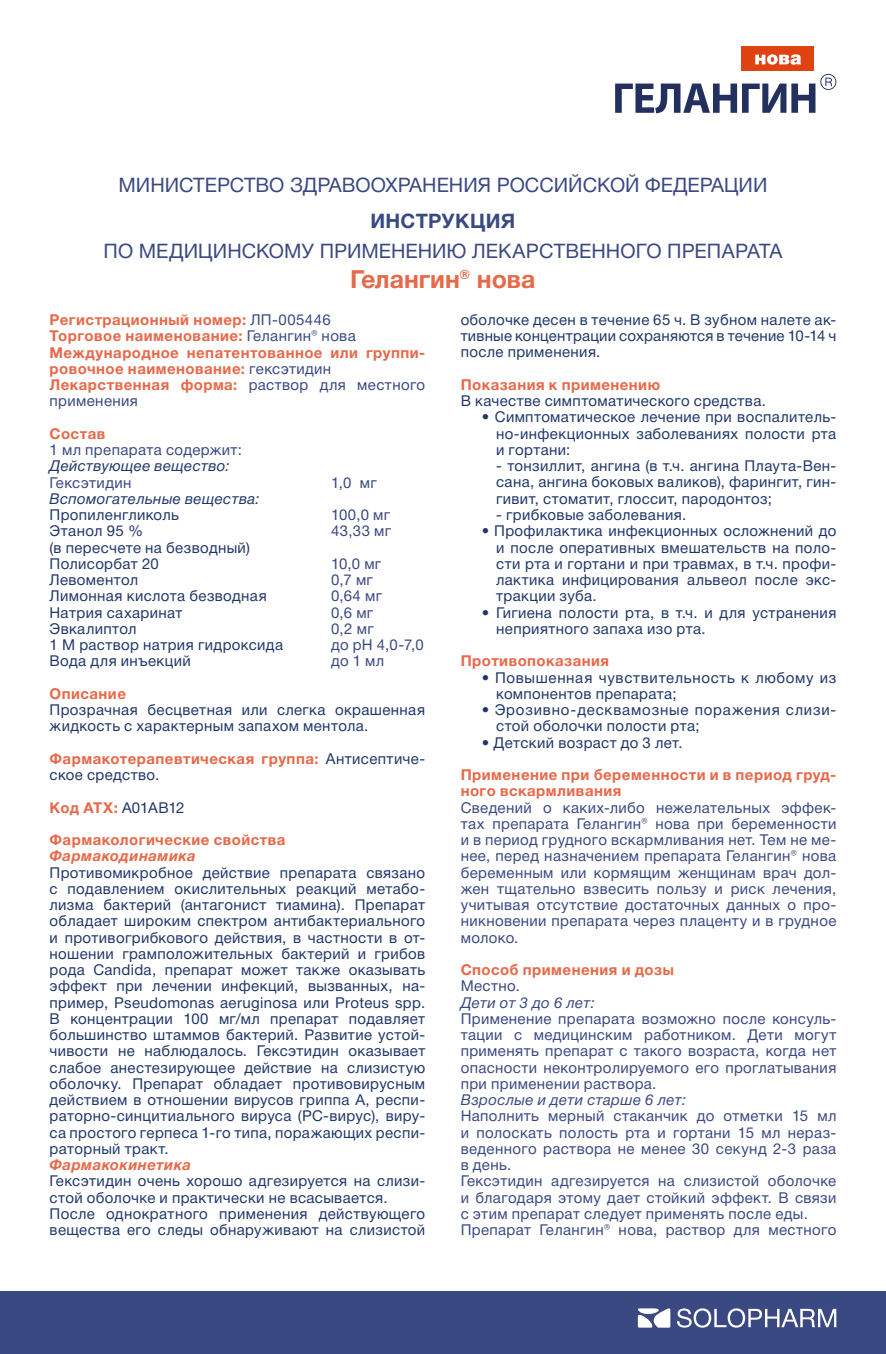
<style>
.page{position:relative;width:886px;height:1354px;background:#fff}
.page>*{position:absolute;margin:0;border:0;box-sizing:border-box;transform-origin:0 0}
.t1{font:700 25px "Helvetica Neue Cyr";color:#e66949}
.t2{font:20px "Helvetica Neue Cyr";color:#3a4982}
.t3{font:700 20px "Helvetica Neue Cyr";letter-spacing:.015em;color:#3a4982}
.t4{font:15px/16.2px "Helvetica Neue Cyr";letter-spacing:.025em;color:#1f3769;text-align:justify}
.t5{font:15px/16.2px "Helvetica Neue Cyr";letter-spacing:.025em;color:#3a4982}
.t6{font:700 15px/16.2px "Helvetica Neue Cyr";letter-spacing:.03em;color:#e66949}
.t7{font:15px/16.2px "Helvetica Neue Cyr";letter-spacing:.055em;color:#1f3769}
.t8{font:15px/16.2px "Helvetica Neue Cyr";letter-spacing:.045em;color:#1f3769}
.t9{font:italic 15px "Helvetica Neue Cyr";letter-spacing:.025em;color:#1f3769}
.t10{font:italic 15px "Helvetica Neue Cyr";letter-spacing:.025em;color:#3a4982}
.t11{font:italic 700 15px "Helvetica Neue Cyr";letter-spacing:.025em;color:#e66949}
.s1{font-weight:400;color:#3a4982}
.s2{font-weight:400;color:#1f3769}
</style>
<div class="page">
<div style="left:0;top:1291px;width:886px;height:63px;background:#3a4982"></div>
<svg style="left:638px;top:1308px;width:32px;height:19px"></svg>
<svg style="left:677px;top:1308px;width:159px;height:19px"></svg>
<svg style="left:615px;top:74px;width:221px;height:39px"></svg>
<div style="left:742px;top:46px;width:72px;height:24px;background:#e04312"></div>
<svg style="left:755px;top:54px;width:46px;height:11px"></svg>
<h2 class="t2" style="left:118px;top:174px;width:650px">МИНИСТЕРСТВО ЗДРАВООХРАНЕНИЯ РОССИЙСКОЙ ФЕДЕРАЦИИ</h2>
<h2 class="t3" style="left:371px;top:209px;width:146px">ИНСТРУКЦИЯ</h2>
<h2 class="t2" style="left:104px;top:240px;width:680px">ПО МЕДИЦИНСКОМУ ПРИМЕНЕНИЮ ЛЕКАРСТВЕННОГО ПРЕПАРАТА</h2>
<h1 class="t1" style="left:350px;top:265px;width:187px">Гелангин® нова</h1>
<p class="t6" style="left:50px;top:312px;width:377px">Регистрационный номер: <span class="s1">ЛП-005446<br></span>Торговое наименование: <span class="s1">Гелангин® нова </span>Международное непатентованное или группи&shy;ровочное наименование: <span class="s1">гексэтидин </span>Лекарственная форма: <span class="s1">раствор для местного применения</span></p>
<p class="t6" style="left:50px;top:425px;width:57px">Состав</p>
<p class="t5" style="left:50px;top:442px;width:194px">1 мл препарата содержит:</p>
<p class="t9" style="left:50px;top:458px;width:182px">Действующее вещество:</p>
<p class="t5" style="left:50px;top:474px;width:83px">Гексэтидин</p>
<p class="t9" style="left:50px;top:490px;width:212px">Вспомогательные вещества:</p>
<p class="t4" style="left:50px;top:507px;width:235px;text-align:left">Пропиленгликоль<br>Этанол 95 %<br>(в пересчете на безводный)<br>Полисорбат 20<br>Левоментол<br>Лимонная кислота безводная<br>Натрия сахаринат<br>Эвкалиптол<br>1 М раствор натрия гидроксида<br>Вода для инъекций</p>
<p class="t6" style="left:50px;top:685px;width:78px">Описание</p>
<p class="t4" style="left:50px;top:702px;width:377px">Прозрачная бесцветная или слегка окрашенная жидкость с характерным запахом ментола.</p>
<p class="t6" style="left:50px;top:750px;width:377px">Фармакотерапевтическая группа: <span class="s2">Антисептиче&shy;ское средство.</span></p>
<p class="t6" style="left:50px;top:791px;width:237px;line-height:32.5px">Код АТХ: <span class="s2">A01AB12<br></span>Фармакологические свойства</p>
<p class="t11" style="left:50px;top:848px;width:148px">Фармакодинамика</p>
<p class="t4" style="left:50px;top:864px;width:377px">Противомикробное действие препарата связано с подавлением окислительных реакций метабо&shy;лизма бактерий (антагонист тиамина). Препарат обладает широким спектром антибактериального и противогрибкового действия, в частности в от&shy;ношении грамположительных бактерий и грибов рода Candida, препарат может также оказывать эффект при лечении инфекций, вызванных, на&shy;пример, Pseudomonas aeruginosa или Proteus spp.<br>В концентрации 100 мг/мл препарат подавляет большинство штаммов бактерий. Развитие устой&shy;чивости не наблюдалось. Гексэтидин оказывает слабое анестезирующее действие на слизистую оболочку. Препарат обладает противовирусным действием в отношении вирусов гриппа А, респи&shy;раторно-синцитиального вируса (РС-вирус), виру&shy;са простого герпеса 1-го типа, поражающих респи&shy;раторный тракт.</p>
<p class="t11" style="left:50px;top:1156px;width:143px">Фармакокинетика</p>
<p class="t4" style="left:50px;top:1173px;width:377px;text-align:left">Гексэтидин очень хорошо адгезируется на слизи&shy;стой оболочке и практически не всасывается.<br>После однократного применения действующего вещества его следы обнаруживают на слизистой</p>
<p class="t5" style="left:331px;top:466px;width:61px;line-height:32.5px">1,0 мг<br>100,0 мг</p>
<p class="t5" style="left:331px;top:515px;width:61px;line-height:32.5px">43,33 мг<br>10,0 мг</p>
<p class="t5" style="left:331px;top:572px;width:94px">0,7 мг<br>0,64 мг<br>0,6 мг<br>0,2 мг<br>до рН 4,0-7,0 до 1 мл</p>
<p class="t4" style="left:461px;top:312px;width:377px">оболочке десен в течение 65 ч. В зубном налете ак&shy;тивные концентрации сохраняются в течение 10-14 ч после применения.</p>
<p class="t6" style="left:461px;top:376px;width:201px">Показания к применению</p>
<p class="t4" style="left:461px;top:393px;width:307px">В качестве симптоматического средства.</p>
<p class="t4" style="left:496px;top:409px;width:342px;text-indent:-14px">• Симптоматическое лечение при воспалитель&shy;но-инфекционных заболеваниях полости рта и гортани:</p>
<p class="t4" style="left:496px;top:458px;width:342px">- тонзиллит, ангина (в т.ч. ангина Плаута-Вен&shy;сана, ангина боковых валиков), фарингит, гин&shy;гивит, стоматит, глоссит, пародонтоз;</p>
<p class="t4" style="left:496px;top:506px;width:192px">- грибковые заболевания.</p>
<p class="t4" style="left:496px;top:523px;width:342px;text-indent:-14px">• Профилактика инфекционных осложнений до и после оперативных вмешательств на поло&shy;сти рта и гортани и при травмах, в т.ч. профи&shy;лактика инфицирования альвеол после экс&shy;тракции зуба.</p>
<p class="t4" style="left:496px;top:604px;width:342px;text-indent:-14px">• Гигиена полости рта, в т.ч. и для устранения неприятного запаха изо рта.</p>
<p class="t6" style="left:461px;top:653px;width:150px">Противопоказания</p>
<p class="t8" style="left:496px;top:669px;width:342px;text-indent:-14px">• Повышенная чувствительность к любому из компонентов препарата;</p>
<p class="t7" style="left:496px;top:702px;width:342px;text-indent:-14px">• Эрозивно-десквамозные поражения слизи&shy;стой оболочки полости рта;</p>
<p class="t4" style="left:482px;top:734px;width:202px">• Детский возраст до 3 лет.</p>
<p class="t6" style="left:461px;top:767px;width:377px">Применение при беременности и в период груд&shy;ного вскармливания</p>
<p class="t5" style="left:461px;top:799px;width:377px;text-align:justify">Сведений о каких-либо нежелательных эффек&shy;тах препарата Гелангин® нова при беременности и в период грудного вскармливания нет. Тем не ме&shy;нее, перед назначением препарата Гелангин® нова беременным или кормящим женщинам врач дол&shy;жен тщательно взвесить пользу и риск лечения, учитывая отсутствие достаточных данных о про&shy;никновении препарата через плаценту и в грудное молоко.</p>
<p class="t6" style="left:461px;top:962px;width:215px">Способ применения и дозы</p>
<p class="t5" style="left:461px;top:978px;width:61px">Местно.</p>
<p class="t10" style="left:461px;top:994px;width:136px">Дети от 3 до 6 лет:</p>
<p class="t5" style="left:461px;top:1010px;width:377px;text-align:justify">Применение препарата возможно после консуль&shy;тации с медицинским работником. Дети могут применять препарат с такого возраста, когда нет опасности неконтролируемого его проглатывания при применении раствора.</p>
<p class="t10" style="left:461px;top:1091px;width:227px">Взрослые и дети старше 6 лет:</p>
<p class="t5" style="left:461px;top:1108px;width:377px">Наполнить мерный стаканчик до отметки 15 мл и полоскать полость рта и гортани 15 мл нераз&shy;веденного раствора не менее 30 секунд 2-3 раза в день.<br>Гексэтидин адгезируется на слизистой оболочке и благодаря этому дает стойкий эффект. В связи с этим препарат следует применять после еды.<br>Препарат Гелангин® нова, раствор для местного</p>
</div>
